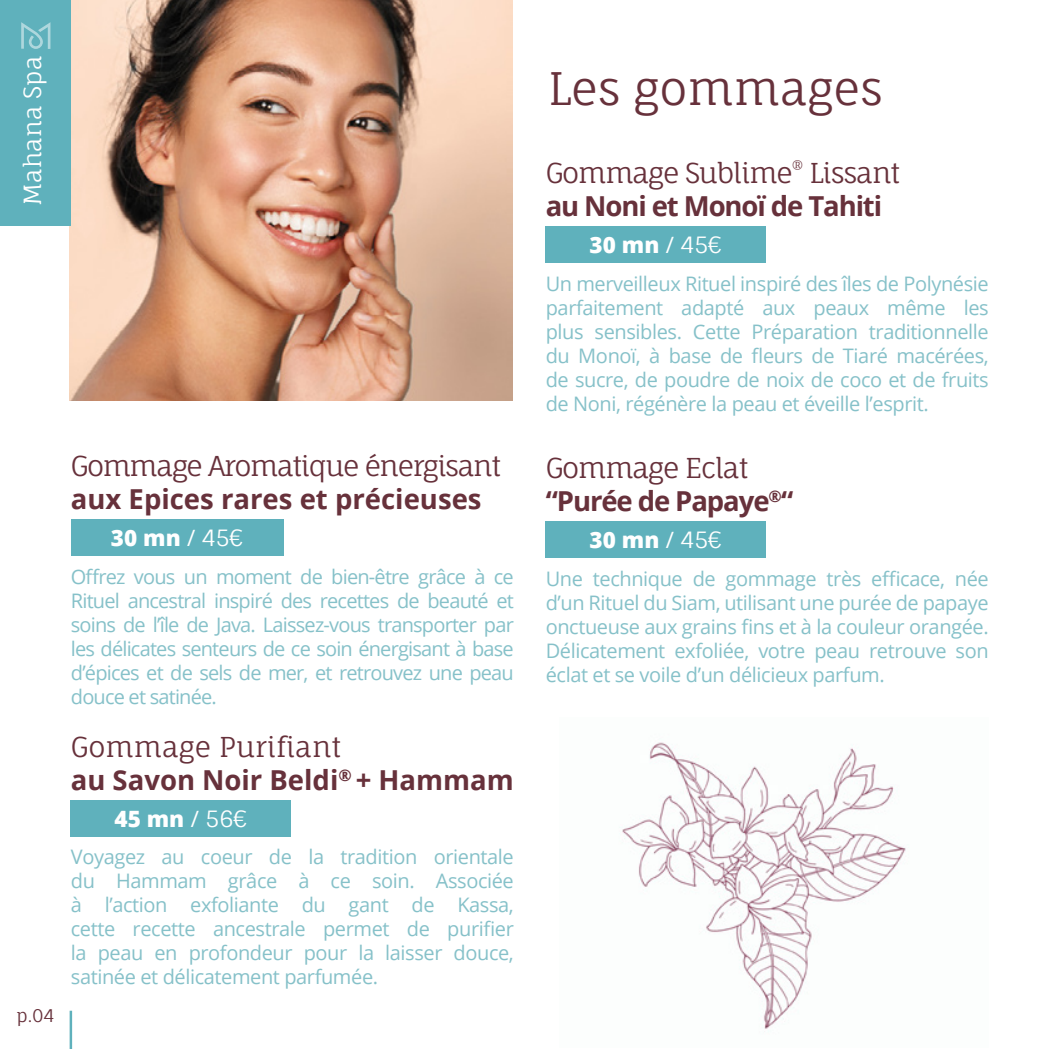
<style>
.page{position:relative;width:1049px;height:1049px;background:#fff}
.page>*{position:absolute;margin:0;border:0;box-sizing:border-box;transform-origin:0 0}
.t1{font:45px "Fauna One";color:#67313b}
.t2{font:27.5px "Fauna One";letter-spacing:-.04em;color:#67313b}
.t3{font:700 27.5px "Open Sans";color:#67313b}
.t4{font:700 27.5px "Open Sans";letter-spacing:-.04em;color:#67313b}
.t5{font:27.5px "Fauna One";color:#67313b}
.t6{font:23.75px "Fauna One";color:#fff}
.t7{font:800 22.5px "Open Sans";color:#fff}
.t8{font:20px/24px "Open Sans";letter-spacing:-.02em;color:#86c1c9;text-align:justify}
.t9{font:17.5px "Fauna One";color:#67313b}
.s1{font-weight:400}
.s2{font-family:"Fauna One";font-weight:400}
</style>
<div class="page">
<img style="left:619px;top:742px;width:290px;height:290px">
<div style="left:71px;top:519px;width:212px;height:36px;background:#5fb1bc"></div>
<div style="left:71px;top:800px;width:220px;height:36px;background:#5fb1bc"></div>
<div style="left:546px;top:226px;width:220px;height:36px;background:#5fb1bc"></div>
<div style="left:546px;top:521px;width:220px;height:36px;background:#5fb1bc"></div>
<img style="left:70px;top:0;width:443px;height:401px">
<hr style="left:70px;top:1011px;width:2px;height:38px;background:#5fb1bc">
<div style="left:0;top:0;width:71px;height:226px;background:#5fb1bc"></div>
<svg style="left:21px;top:22px;width:29px;height:27px"></svg>
<p class="t6" style="left:18px;top:206px;width:152px;rotate:-90deg">Mahana Spa</p>
<p class="t9" style="left:16px;top:1005px;width:40px">p.04</p>
<h2 class="t2" style="left:71px;top:449px;width:432px">Gommage Aromatique énergisant</h2>
<h2 class="t3" style="left:71px;top:480px;width:412px">aux Epices rares et précieuses</h2>
<p class="t7" style="left:111px;top:520px;width:134px">30 mn <span class="s1">/</span> <span class="s2">45€</span></p>
<p class="t8" style="left:71px;top:564px;width:444px">Offrez vous un moment de bien-être grâce à ce Rituel ancestral inspiré des recettes de beauté et soins de l’île de Java. Laissez-vous transporter par les délicates senteurs de ce soin énergisant à base d’épices et de sels de mer, et retrouvez une peau douce et satinée.</p>
<h2 class="t5" style="left:71px;top:729px;width:272px">Gommage Purifiant</h2>
<h2 class="t3" style="left:71px;top:760px;width:444px">au Savon Noir Beldi<sup>®</sup> + Hammam</h2>
<p class="t7" style="left:115px;top:801px;width:134px">45 mn <span class="s1">/</span> <span class="s2">56€</span></p>
<p class="t8" style="left:71px;top:844px;width:444px">Voyagez au coeur de la tradition orientale du Hammam grâce à ce soin. Associée à l’action exfoliante du gant de Kassa, cette recette ancestrale permet de purifier la peau en profondeur pour la laisser douce, satinée et délicatement parfumée.</p>
<h1 class="t1" style="left:548px;top:61px;width:336px">Les gommages</h1>
<h2 class="t2" style="left:546px;top:156px;width:356px">Gommage Sublime<sup>®</sup> Lissant</h2>
<h2 class="t4" style="left:546px;top:187px;width:338px">au Noni et Monoï de Tahiti</h2>
<p class="t7" style="left:590px;top:228px;width:134px">30 mn <span class="s1">/</span> <span class="s2">45€</span></p>
<p class="t8" style="left:546px;top:271px;width:444px">Un merveilleux Rituel inspiré des îles de Polynésie parfaitement adapté aux peaux même les plus sensibles. Cette Préparation traditionnelle du Monoï, à base de fleurs de Tiaré macérées, de sucre, de poudre de noix de coco et de fruits de Noni, régénère la peau et éveille l’esprit.</p>
<h2 class="t2" style="left:546px;top:451px;width:204px">Gommage Eclat</h2>
<h2 class="t4" style="left:546px;top:482px;width:249px">“Purée de Papaye<sup>®</sup>“</h2>
<p class="t7" style="left:590px;top:522px;width:134px">30 mn <span class="s1">/</span> <span class="s2">45€</span></p>
<p class="t8" style="left:546px;top:566px;width:444px">Une technique de gommage très efficace, née d’un Rituel du Siam, utilisant une purée de papaye onctueuse aux grains fins et à la couleur orangée.<br>Délicatement exfoliée, votre peau retrouve son éclat et se voile d’un délicieux parfum.</p>
</div>
